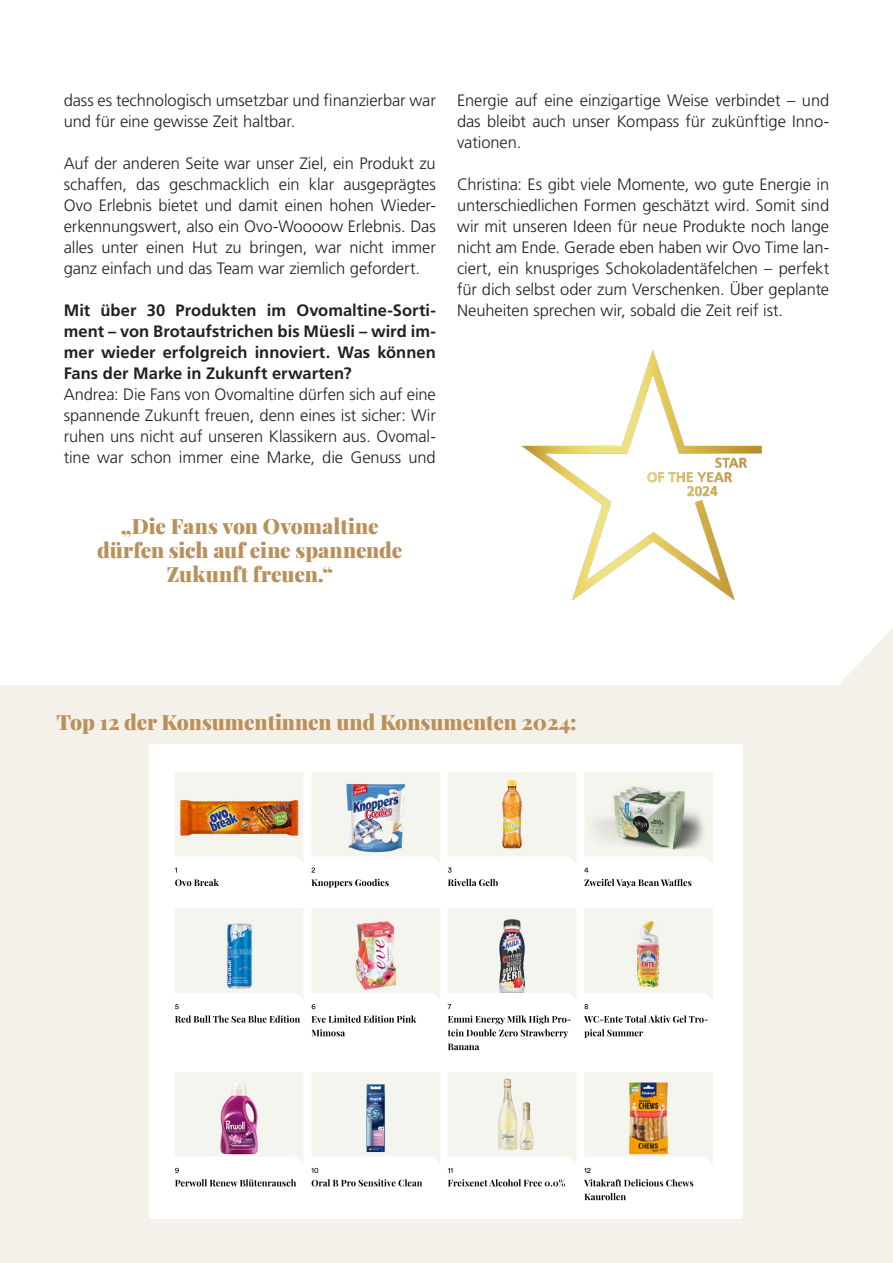
<style>
.page{position:relative;width:893px;height:1263px;background:#fff}
.page>*{position:absolute;margin:0;border:0;box-sizing:border-box;transform-origin:0 0}
.Zitat{font:900 21px/24px "Playfair Display";color:#b9905a;text-align:center}
.Lauftext{font:300 16.5px/21px "Frutiger LT Std";letter-spacing:-.005em;color:#231f20;text-align:justify}
.Zitat-2{font:300 16.5px/21px "Frutiger LT Std";letter-spacing:-.005em;color:#231f20;text-align:justify}
.Zitat-3{font:700 16.5px/21px "Frutiger LT Pro";color:#231f20;text-align:justify}
</style>
<div class="page">
<div style="left:0;top:685px;width:893px;height:578px;background:#f4f1ea"></div>
<svg style="left:839px;top:628px;width:54px;height:57px"></svg>
<div style="left:149px;top:744px;width:594px;height:475px;background:#fff"></div>
<img style="left:174px;top:772px;width:539px;height:429px">
<img style="left:522px;top:350px;width:240px;height:251px">
<div style="left:622px;top:571px;width:62px;height:35px;background:#fff"></div>
<p class="Lauftext" style="left:64px;top:90px;width:374px">dass es technologisch umsetzbar und finanzierbar war und für eine gewisse Zeit haltbar.</p>
<p class="Lauftext" style="left:64px;top:153px;width:374px">Auf der anderen Seite war unser Ziel, ein Produkt zu schaffen, das geschmacklich ein klar ausgeprägtes Ovo Erlebnis bietet und damit einen hohen Wieder&shy;erkennungswert, also ein Ovo-Woooow Erlebnis. Das alles unter einen Hut zu bringen, war nicht immer ganz einfach und das Team war ziemlich gefordert.</p>
<p class="Zitat-3" style="left:64px;top:300px;width:374px">Mit über 30 Produkten im Ovomaltine-Sorti&shy;ment – von Brotaufstrichen bis Müesli – wird im&shy;mer wieder erfolgreich innoviert. Was können Fans der Marke in Zukunft erwarten?</p>
<p class="Zitat-2" style="left:64px;top:384px;width:374px">Andrea: Die Fans von Ovomaltine dürfen sich auf eine spannende Zukunft freuen, denn eines ist sicher: Wir ruhen uns nicht auf unseren Klassikern aus. Ovomal&shy;tine war schon immer eine Marke, die Genuss und</p>
<p class="Zitat" style="left:97px;top:512px;width:307px">„Die Fans von Ovomaltine dürfen sich auf eine spannende<br>Zukunft freuen.“</p>
<p class="Zitat-2" style="left:457px;top:90px;width:374px">Energie auf eine einzigartige Weise verbindet – und das bleibt auch unser Kompass für zukünftige Inno&shy;vationen.</p>
<p class="Lauftext" style="left:457px;top:174px;width:374px">Christina: Es gibt viele Momente, wo gute Energie in unterschiedlichen Formen geschätzt wird. Somit sind wir mit unseren Ideen für neue Produkte noch lange nicht am Ende. Gerade eben haben wir Ovo Time lan&shy;ciert, ein knuspriges Schokoladentäfelchen – perfekt für dich selbst oder zum Verschenken. Über geplante Neuheiten sprechen wir, sobald die Zeit reif ist.</p>
<p class="Zitat" style="left:56px;top:708px;width:522px">Top 12 der Konsumentinnen und Konsumenten 2024:</p>
</div>
